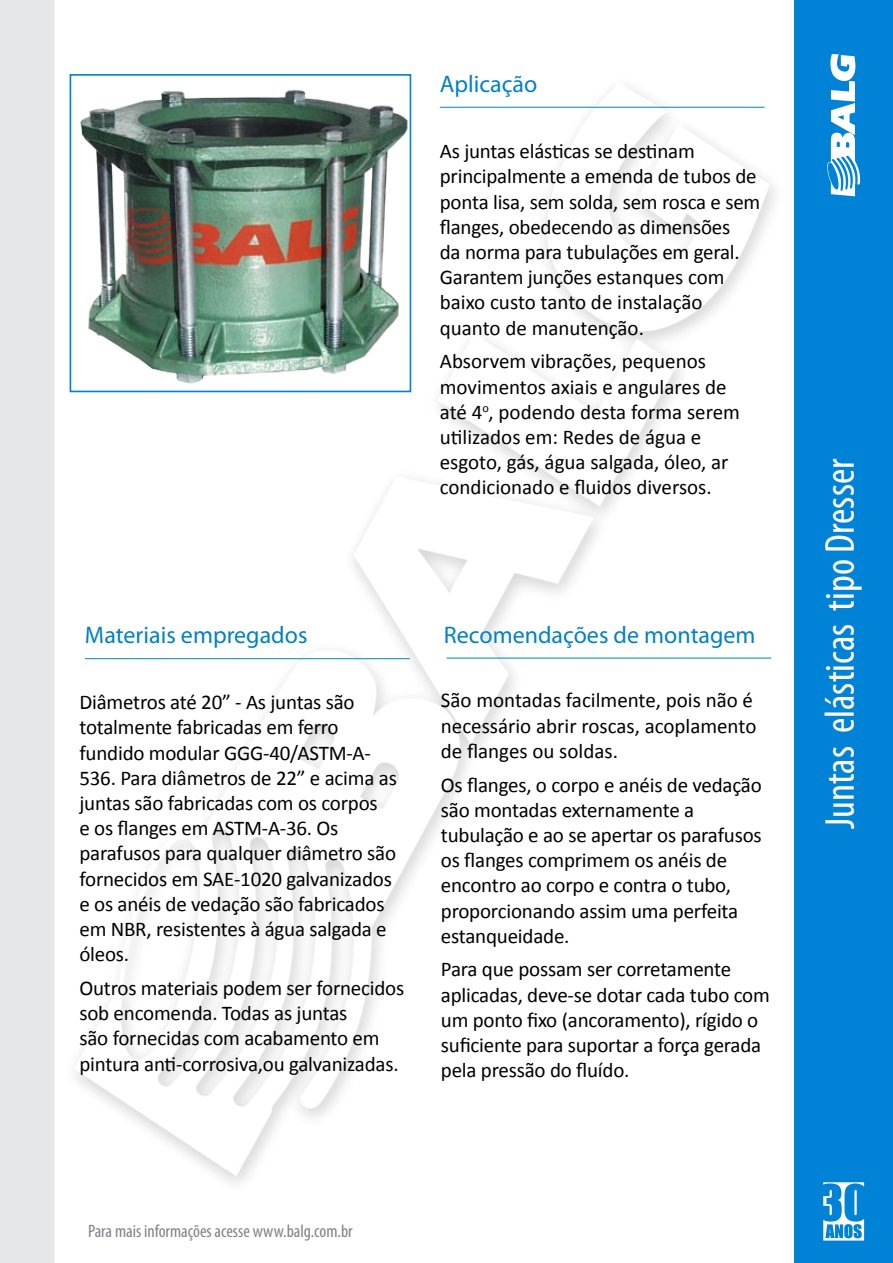
<style>
.page{position:relative;width:893px;height:1263px;background:#fff}
.page>*{position:absolute;margin:0;border:0;box-sizing:border-box;transform-origin:0 0}
.t1{font:condensed 42px "Myriad Pro";color:#fff}
.t2{font:24px "Myriad Pro";color:#0082c2}
.t3{font:21px/25.2px "Calibri";letter-spacing:-.01em;color:#000}
.t4{font:condensed 18px "Myriad Pro";color:#808285}
</style>
<div class="page">
<div style="left:794px;top:0;width:99px;height:1263px;background:#0082d7"></div>
<svg style="left:827px;top:54px;width:33px;height:142px"></svg>
<div style="left:0;top:0;width:54px;height:1263px;background:#e6e7e8"></div>
<img style="left:53px;top:71px;width:722px;height:1132px">
<svg style="left:823px;top:1182px;width:41px;height:58px"></svg>
<hr style="left:440px;top:107px;width:325px;height:1px;background:#0082c2">
<hr style="left:447px;top:658px;width:324px;height:1px;background:#0082c2">
<hr style="left:85px;top:658px;width:325px;height:1px;background:#0082c2">
<img style="left:73px;top:77px;width:335px;height:312px">
<div style="left:70px;top:74px;width:341px;height:318px;border:2px solid #0082d7"></div>
<p class="t2" style="left:440px;top:69px;width:99px">Aplicação</p>
<p class="t3" style="left:440px;top:138px;width:322px">As juntas elásticas se destinam principalmente a emenda de tubos de ponta lisa, sem solda, sem rosca e sem flanges, obedecendo as dimensões<br>da norma para tubulações em geral.<br>Garantem junções estanques com baixo custo tanto de instalação quanto de manutenção.</p>
<p class="t3" style="left:440px;top:348px;width:302px">Absorvem vibrações, pequenos movimentos axiais e angulares de até 4<sup>o</sup>, podendo desta forma serem utilizados em: Redes de água e esgoto, gás, água salgada, óleo, ar condicionado e fluidos diversos.</p>
<p class="t2" style="left:85px;top:620px;width:224px">Materiais empregados</p>
<p class="t3" style="left:79px;top:689px;width:319px">Diâmetros até 20” - As juntas são totalmente fabricadas em ferro fundido modular GGG-40/ASTM-A-<br>536. Para diâmetros de 22” e acima as juntas são fabricadas com os corpos<br>e os flanges em ASTM-A-36. Os parafusos para qualquer diâmetro são fornecidos em SAE-1020 galvanizados e os anéis de vedação são fabricados em NBR, resistentes à água salgada e óleos.</p>
<p class="t3" style="left:79px;top:974px;width:326px">Outros materiais podem ser fornecidos sob encomenda. Todas as juntas<br>são fornecidas com acabamento em pintura anti-corrosiva,ou galvanizadas.</p>
<p class="t2" style="left:444px;top:620px;width:313px">Recomendações de montagem</p>
<p class="t3" style="left:441px;top:687px;width:317px">São montadas facilmente, pois não é necessário abrir roscas, acoplamento de flanges ou soldas.</p>
<p class="t3" style="left:441px;top:771px;width:322px">Os flanges, o corpo e anéis de vedação são montadas externamente a tubulação e ao se apertar os parafusos os flanges comprimem os anéis de encontro ao corpo e contra o tubo, proporcionando assim uma perfeita estanqueidade.</p>
<p class="t3" style="left:441px;top:956px;width:330px">Para que possam ser corretamente aplicadas, deve-se dotar cada tubo com um ponto fixo (ancoramento), rígido o suficiente para suportar a força gerada pela pressão do fluído.</p>
<h1 class="t1" style="left:814px;top:829px;width:372px;rotate:-90deg">Juntas elásticas tipo Dresser</h1>
<p class="t4" style="left:88px;top:1220px;width:266px">Para mais informações acesse www.balg.com.br</p>
</div>
